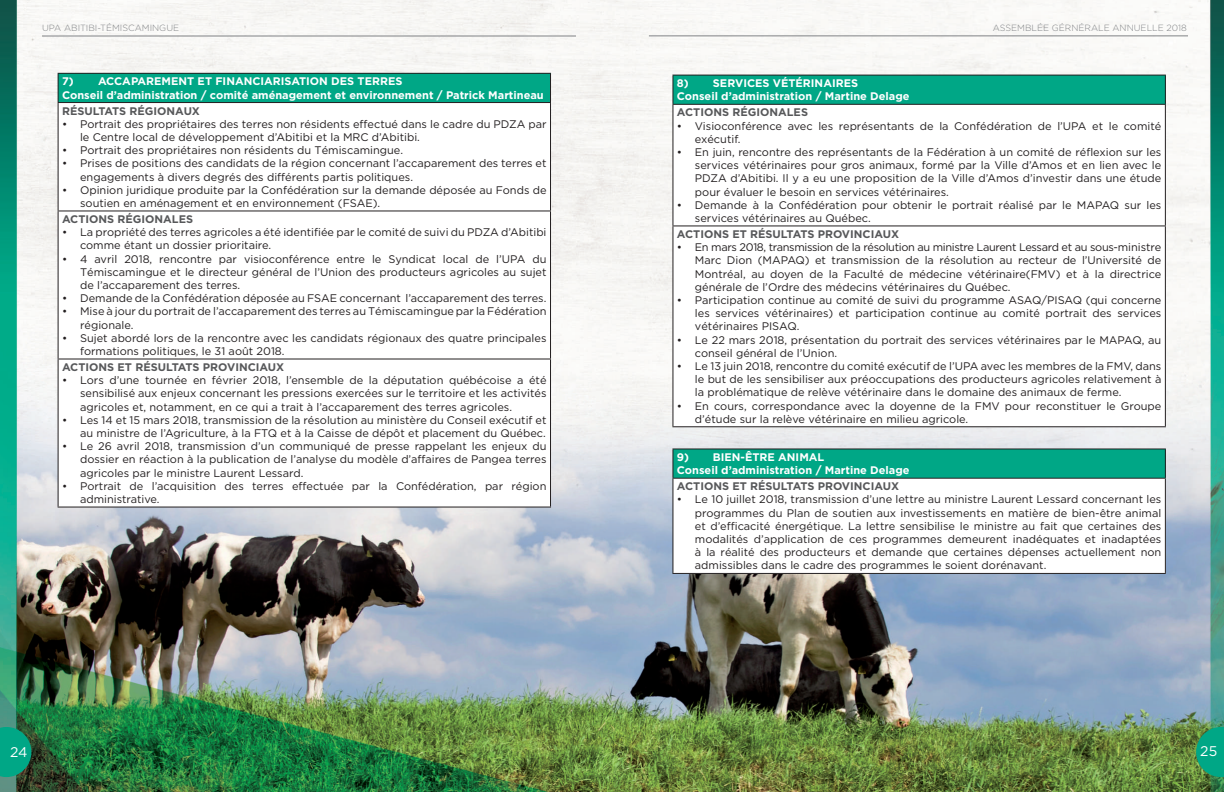
<style>
.page{position:relative;width:1224px;height:792px;background:#fff}
.page>*{position:absolute;margin:0;border:0;box-sizing:border-box;transform-origin:0 0}
.t1{font:14px "Gotham";color:#fff}
.t2{font:11px/13.2px "Gotham";color:#231f20}
.t3{font:700 11px/13.2px "Gotham";color:#fff}
.t4{font:700 11px "Gotham";color:#57585a}
.t5{font:300 9px "Gotham";color:#808285}
</style>
<div class="page">
<img style="left:0;top:0;width:1224px;height:792px">
<svg style="left:0;top:727px;width:31px;height:50px;background:#089777"></svg>
<svg style="left:1196px;top:727px;width:28px;height:50px"></svg>
<hr style="left:42px;top:36px;width:534px;height:1px;background:#808285">
<hr style="left:649px;top:36px;width:539px;height:1px;background:#808285">
<div style="left:58px;top:73px;width:493px;height:30px;background:#00a786"></div>
<svg style="left:59px;top:103px;width:491px;height:404px"></svg>
<hr style="left:58px;top:73px;width:493px;height:1px;background:#231f20">
<svg style="left:58px;top:74px;width:1px;height:28px"></svg>
<svg style="left:550px;top:74px;width:1px;height:28px"></svg>
<hr style="left:58px;top:102px;width:493px;height:1px;background:#231f20">
<hr style="left:58px;top:103px;width:1px;height:107px;background:#231f20">
<hr style="left:550px;top:103px;width:1px;height:107px;background:#231f20">
<hr style="left:58px;top:210px;width:493px;height:1px;background:#231f20">
<hr style="left:58px;top:211px;width:1px;height:148px;background:#231f20">
<hr style="left:550px;top:211px;width:1px;height:148px;background:#231f20">
<hr style="left:58px;top:359px;width:493px;height:1px;background:#231f20">
<hr style="left:58px;top:360px;width:1px;height:147px;background:#231f20">
<hr style="left:550px;top:360px;width:1px;height:147px;background:#231f20">
<hr style="left:58px;top:507px;width:493px;height:1px;background:#231f20">
<div style="left:673px;top:75px;width:492px;height:29px;background:#00a786"></div>
<svg style="left:673px;top:105px;width:492px;height:321px"></svg>
<hr style="left:672px;top:75px;width:494px;height:1px;background:#231f20">
<svg style="left:672px;top:76px;width:1px;height:28px"></svg>
<svg style="left:1165px;top:76px;width:1px;height:28px"></svg>
<hr style="left:672px;top:104px;width:494px;height:1px;background:#231f20">
<hr style="left:672px;top:105px;width:1px;height:120px;background:#231f20">
<hr style="left:1165px;top:105px;width:1px;height:120px;background:#231f20">
<hr style="left:672px;top:225px;width:494px;height:1px;background:#231f20">
<hr style="left:672px;top:226px;width:1px;height:200px;background:#231f20">
<hr style="left:1165px;top:226px;width:1px;height:200px;background:#231f20">
<hr style="left:672px;top:426px;width:494px;height:1px;background:#231f20">
<div style="left:673px;top:449px;width:492px;height:29px;background:#00a786"></div>
<div style="left:673px;top:478px;width:492px;height:95px;background:#fff"></div>
<hr style="left:672px;top:448px;width:494px;height:1px;background:#231f20">
<svg style="left:672px;top:449px;width:1px;height:29px"></svg>
<svg style="left:1165px;top:449px;width:1px;height:29px"></svg>
<hr style="left:672px;top:478px;width:494px;height:1px;background:#231f20">
<hr style="left:672px;top:479px;width:1px;height:94px;background:#231f20">
<hr style="left:1165px;top:479px;width:1px;height:94px;background:#231f20">
<hr style="left:672px;top:573px;width:494px;height:1px;background:#231f20">
<p class="t5" style="left:42px;top:23px;width:139px">UPA ABITIBI-TÉMISCAMINGUE</p>
<p class="t5" style="left:993px;top:23px;width:196px">ASSEMBLÉE GÉRNÉRALE ANNUELLE 2018</p>
<p class="t3" style="left:62px;top:75px;width:483px">7) ACCAPAREMENT ET FINANCIARISATION DES TERRES<br>Conseil d’administration / comité aménagement et environnement / Patrick Martineau</p>
<p class="t4" style="left:62px;top:104px;width:139px">RÉSULTATS RÉGIONAUX</p>
<p class="t2" style="left:80px;top:117px;width:468px;text-indent:-18px">• Portrait des propriétaires des terres non résidents effectué dans le cadre du PDZA par le Centre local de développement d’Abitibi et la MRC d’Abitibi.</p>
<p class="t2" style="left:62px;top:143px;width:342px">• Portrait des propriétaires non résidents du Témiscamingue.</p>
<p class="t2" style="left:80px;top:157px;width:468px;text-indent:-18px">• Prises de positions des candidats de la région concernant l’accaparement des terres et engagements à divers degrés des différents partis politiques.</p>
<p class="t2" style="left:80px;top:183px;width:468px;text-indent:-18px">• Opinion juridique produite par la Confédération sur la demande déposée au Fonds de soutien en aménagement et en environnement (FSAE).</p>
<p class="t4" style="left:62px;top:213px;width:133px">ACTIONS RÉGIONALES</p>
<p class="t2" style="left:80px;top:226px;width:468px;text-indent:-18px">• La propriété des terres agricoles a été identifiée par le comité de suivi du PDZA d’Abitibi comme étant un dossier prioritaire.</p>
<p class="t2" style="left:80px;top:252px;width:468px;text-align:justify;text-indent:-18px">• 4 avril 2018, rencontre par visioconférence entre le Syndicat local de l’UPA du Témiscamingue et le directeur général de l’Union des producteurs agricoles au sujet de l’accaparement des terres.</p>
<p class="t2" style="left:62px;top:292px;width:486px">• Demande de la Confédération déposée au FSAE concernant l’accaparement des terres.</p>
<p class="t2" style="left:80px;top:305px;width:468px;text-indent:-18px">• Mise à jour du portrait de l’accaparement des terres au Témiscamingue par la Fédération régionale.</p>
<p class="t2" style="left:80px;top:331px;width:468px;text-indent:-18px">• Sujet abordé lors de la rencontre avec les candidats régionaux des quatre principales formations politiques, le 31 août 2018.</p>
<p class="t4" style="left:62px;top:361px;width:224px">ACTIONS ET RÉSULTATS PROVINCIAUX</p>
<p class="t2" style="left:80px;top:374px;width:468px;text-align:justify;text-indent:-18px">• Lors d’une tournée en février 2018, l’ensemble de la députation québécoise a été sensibilisé aux enjeux concernant les pressions exercées sur le territoire et les activités agricoles et, notamment, en ce qui a trait à l’accaparement des terres agricoles.</p>
<p class="t2" style="left:62px;top:413px;width:486px;text-align:right">• Les 14 et 15 mars 2018, transmission de la résolution au ministère du Conseil exécutif et au ministre de l’Agriculture, à la FTQ et à la Caisse de dépôt et placement du Québec.</p>
<p class="t2" style="left:80px;top:440px;width:468px;text-align:justify;text-indent:-18px">• Le 26 avril 2018, transmission d’un communiqué de presse rappelant les enjeux du dossier en réaction à la publication de l’analyse du modèle d’affaires de Pangea terres agricoles par le ministre Laurent Lessard.</p>
<p class="t2" style="left:80px;top:479px;width:468px;text-indent:-18px">• Portrait de l’acquisition des terres effectuée par la Confédération, par région administrative.</p>
<p class="t3" style="left:677px;top:76px;width:234px">8) SERVICES VÉTÉRINAIRES<br>Conseil d’administration / Martine Delage</p>
<p class="t4" style="left:677px;top:106px;width:133px">ACTIONS RÉGIONALES</p>
<p class="t2" style="left:695px;top:119px;width:468px;text-indent:-18px">• Visioconférence avec les représentants de la Confédération de l’UPA et le comité exécutif.</p>
<p class="t2" style="left:695px;top:145px;width:468px;text-align:justify;text-indent:-18px">• En juin, rencontre des représentants de la Fédération à un comité de réflexion sur les services vétérinaires pour gros animaux, formé par la Ville d’Amos et en lien avec le PDZA d’Abitibi. Il y a eu une proposition de la Ville d’Amos d’investir dans une étude pour évaluer le besoin en services vétérinaires.</p>
<p class="t2" style="left:695px;top:198px;width:468px;text-indent:-18px">• Demande à la Confédération pour obtenir le portrait réalisé par le MAPAQ sur les services vétérinaires au Québec.</p>
<p class="t4" style="left:677px;top:228px;width:224px">ACTIONS ET RÉSULTATS PROVINCIAUX</p>
<p class="t2" style="left:695px;top:240px;width:468px;text-align:justify;text-indent:-18px">• En mars 2018, transmission de la résolution au ministre Laurent Lessard et au sous-ministre Marc Dion (MAPAQ) et transmission de la résolution au recteur de l’Université de Montréal, au doyen de la Faculté de médecine vétérinaire(FMV) et à la directrice générale de l’Ordre des médecins vétérinaires du Québec.</p>
<p class="t2" style="left:695px;top:293px;width:468px;text-align:justify;text-indent:-18px">• Participation continue au comité de suivi du programme ASAQ/PISAQ (qui concerne les services vétérinaires) et participation continue au comité portrait des services vétérinaires PISAQ.</p>
<p class="t2" style="left:695px;top:333px;width:468px;text-indent:-18px">• Le 22 mars 2018, présentation du portrait des services vétérinaires par le MAPAQ, au conseil général de l’Union.</p>
<p class="t2" style="left:695px;top:359px;width:468px;text-align:justify;text-indent:-18px">• Le 13 juin 2018, rencontre du comité exécutif de l’UPA avec les membres de la FMV, dans le but de les sensibiliser aux préoccupations des producteurs agricoles relativement à la problématique de relève vétérinaire dans le domaine des animaux de ferme.</p>
<p class="t2" style="left:695px;top:399px;width:468px;text-indent:-18px">• En cours, correspondance avec la doyenne de la FMV pour reconstituer le Groupe d’étude sur la relève vétérinaire en milieu agricole.</p>
<p class="t3" style="left:677px;top:450px;width:234px">9) BIEN-ÊTRE ANIMAL<br>Conseil d’administration / Martine Delage</p>
<p class="t4" style="left:677px;top:480px;width:224px">ACTIONS ET RÉSULTATS PROVINCIAUX</p>
<p class="t2" style="left:695px;top:493px;width:468px;text-align:justify;text-indent:-18px">• Le 10 juillet 2018, transmission d’une lettre au ministre Laurent Lessard concernant les programmes du Plan de soutien aux investissements en matière de bien-être animal et d’efficacité énergétique. La lettre sensibilise le ministre au fait que certaines des modalités d’application de ces programmes demeurent inadéquates et inadaptées à la réalité des producteurs et demande que certaines dépenses actuellement non admissibles dans le cadre des programmes le soient dorénavant.</p>
<p class="t1" style="left:10px;top:745px;width:19px">24</p>
<p class="t1" style="left:1200px;top:744px;width:18px">25</p>
</div>
